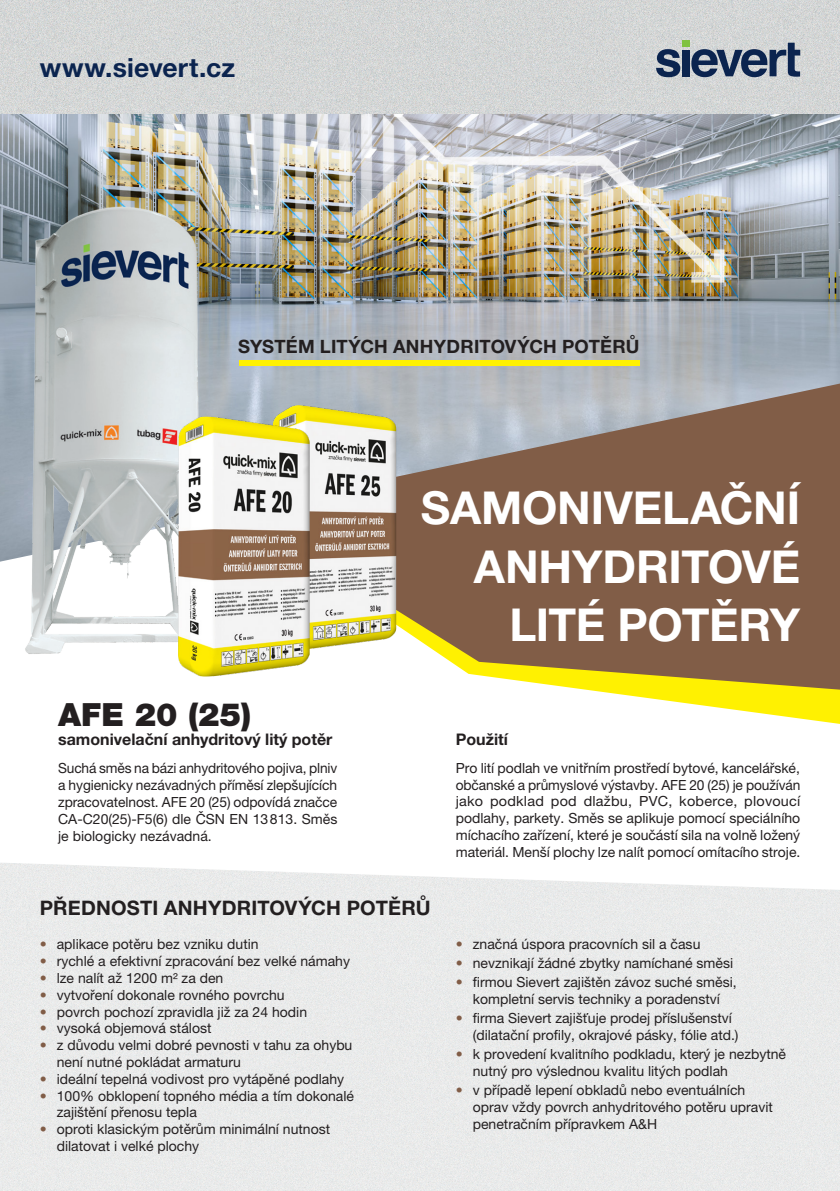
<style>
.page{position:relative;width:840px;height:1191px;background:#fff}
.page>*{position:absolute;margin:0;border:0;box-sizing:border-box;transform-origin:0 0}
.t1{font:700 45.4px/58.6px "Helvetica Neue LT Pro";letter-spacing:-.005em;color:#fff;text-align:right}
.t2{font:900 32px "Helvetica Neue LT Pro";color:#231f20}
.t3{font:700 26.4px "Helvetica Neue LT Pro";letter-spacing:.005em;color:#0b244f}
.t4{font:700 20px "Helvetica Neue LT Pro";letter-spacing:.01em;color:#231f20}
.t5{font:700 18.4px "Helvetica Neue LT Pro";letter-spacing:.01em;color:#231f20}
.t6{font:700 16px "Helvetica Neue LT Pro";color:#231f20}
.Základní{font:14px/16.8px "Helvetica Neue LT Pro";color:#231f20}
.s1{color:#815d47}
</style>
<div class="page">
<svg style="left:581px;top:689px;width:258px;height:35px"></svg>
<div style="left:0;top:863px;width:839px;height:328px;background:#eaebea"></div>
<img style="left:0;top:0;width:839px;height:383px">
<svg style="left:249px;top:383px;width:590px;height:306px;fill:#815d47"></svg>
<div style="left:238px;top:360px;width:401px;height:5px;background:#fff101"></div>
<img style="left:0;top:154px;width:249px;height:523px">
<img style="left:272px;top:405px;width:124px;height:244px">
<img style="left:178px;top:417px;width:131px;height:259px">
<svg style="left:655px;top:49px;width:25px;height:28px"></svg>
<div style="left:681px;top:50px;width:7px;height:26px;background:#0b244f"></div>
<svg style="left:691px;top:43px;width:108px;height:34px"></svg>
<div style="left:681px;top:40px;width:7px;height:7px;background:#7fc241"></div>
<p class="t3" style="left:40px;top:51px;width:197px">www.sievert.cz</p>
<p class="t5" style="left:238px;top:335px;width:402px">SYSTÉM LITÝCH ANHYDRITOVÝCH POTĚRŮ</p>
<p class="t2" style="left:58px;top:695px;width:194px">AFE 20 (25)</p>
<p class="t6" style="left:58px;top:729px;width:276px">samonivelační anhydritový litý potěr</p>
<p class="Základní" style="left:58px;top:760px;width:280px;text-align:justify">Suchá směs na bázi anhydritového pojiva, plniv a hygienicky nezávadných příměsí zlepšujících zpracovatelnost. AFE 20 (25) odpovídá značce CA-C20(25)-F5(6) dle ČSN EN 13813. Směs je biologicky nezávadná.</p>
<p class="t1" style="left:420px;top:477px;width:380px">SAMONIVELAČNÍ<br>ANHYDRITOVÉ<br>LITÉ POTĚRY</p>
<p class="t6" style="left:455px;top:729px;width:54px">Použití</p>
<p class="Základní" style="left:455px;top:759px;width:346px;text-align:justify">Pro lití podlah ve vnitřním prostředí bytové, kancelářské, občanské a průmyslové výstavby. AFE 20 (25) je používán jako podklad pod dlažbu, PVC, koberce, plovoucí podlahy, parkety. Směs se aplikuje pomocí speciálního míchacího zařízení, které je součástí sila na volně ložený materiál. Menší plochy lze nalít pomocí omítacího stroje.</p>
<p class="t4" style="left:40px;top:895px;width:392px">PŘEDNOSTI ANHYDRITOVÝCH POTĚRŮ</p>
<p class="Základní" style="left:40px;top:935px;width:220px"><span class="s1">•</span> aplikace potěru bez vzniku dutin</p>
<p class="Základní" style="left:40px;top:952px;width:311px"><span class="s1">•</span> rychlé a efektivní zpracování bez velké námahy</p>
<p class="Základní" style="left:40px;top:969px;width:185px"><span class="s1">•</span> lze nalít až 1200 m² za den</p>
<p class="Základní" style="left:40px;top:986px;width:246px"><span class="s1">•</span> vytvoření dokonale rovného povrchu</p>
<p class="Základní" style="left:40px;top:1003px;width:269px"><span class="s1">•</span> povrch pochozí zpravidla již za 24 hodin</p>
<p class="Základní" style="left:40px;top:1019px;width:173px"><span class="s1">•</span> vysoká objemová stálost</p>
<p class="Základní" style="left:57px;top:1036px;width:297px;text-indent:-17px"><span class="s1">•</span> z důvodu velmi dobré pevnosti v tahu za ohybu není nutné pokládat armaturu</p>
<p class="Základní" style="left:40px;top:1070px;width:306px"><span class="s1">•</span> ideální tepelná vodivost pro vytápěné podlahy</p>
<p class="Základní" style="left:57px;top:1087px;width:298px;text-indent:-17px"><span class="s1">•</span> 100% obklopení topného média a tím dokonalé zajištění přenosu tepla</p>
<p class="Základní" style="left:57px;top:1120px;width:275px;text-indent:-17px"><span class="s1">•</span> oproti klasickým potěrům minimální nutnost dilatovat i velké plochy</p>
<p class="Základní" style="left:455px;top:935px;width:246px"><span class="s1">•</span> značná úspora pracovních sil a času</p>
<p class="Základní" style="left:455px;top:954px;width:279px"><span class="s1">•</span> nevznikají žádné zbytky namíchané směsi</p>
<p class="Základní" style="left:455px;top:974px;width:282px;text-align:center"><span class="s1">•</span> firmou Sievert zajištěn závoz suché směsi, kompletní servis techniky a poradenství</p>
<p class="Základní" style="left:472px;top:1009px;width:267px;text-indent:-17px"><span class="s1">•</span> firma Sievert zajišťuje prodej příslušenství (dilatační profily, okrajové pásky, fólie atd.)</p>
<p class="Základní" style="left:472px;top:1045px;width:314px;text-indent:-17px"><span class="s1">•</span> k provedení kvalitního podkladu, který je nezbytně nutný pro výslednou kvalitu litých podlah</p>
<p class="Základní" style="left:472px;top:1081px;width:301px;text-indent:-17px"><span class="s1">•</span> v případě lepení obkladů nebo eventuálních oprav vždy povrch anhydritového potěru upravit penetračním přípravkem A&amp;H</p>
</div>
